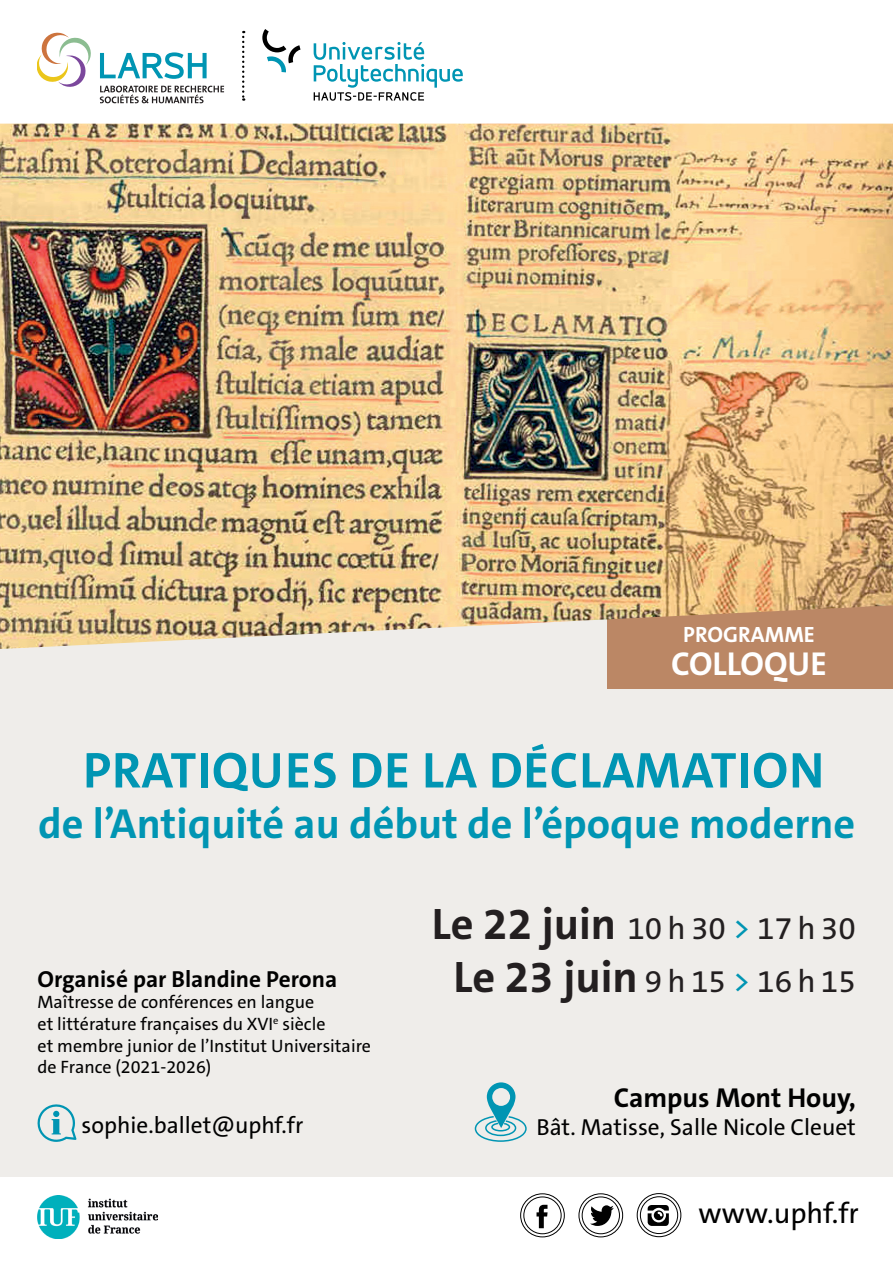
<style>
.page{position:relative;width:893px;height:1263px;background:#fff}
.page>*{position:absolute;margin:0;border:0;box-sizing:border-box;transform-origin:0 0}
.t1{font:700 50.7px "The Sans C5";letter-spacing:.02em;color:#0095b3}
.t2{font:700 42.3px "The Sans C5";color:#0095b3}
.t3{font:700 33.3px "The Sans B7";color:#fff}
.t4{font:31.65px "The Sans C5";color:#231f20}
.t5{font:29.1px "The Sans C5";color:#010101}
.t6{font:700 27.45px "The Sans C5";color:#010101}
.t7{font:23.25px "The Sans C5";color:#010101}
.t8{font:700 23.25px "The Sans C5";color:#010101}
.t9{font:700 22.2px "The Sans B7";color:#fff}
.t10{font:18px/21.6px "The Sans C5";color:#010101}
.s1{font-weight:700;font-size:44.4px}
.s2{color:#0095b3}
</style>
<div class="page">
<div style="left:0;top:172px;width:893px;height:1008px;background:#efedea"></div>
<div style="left:0;top:1177px;width:893px;height:86px;background:#fff"></div>
<div style="left:607px;top:603px;width:286px;height:86px;background:#bb8765"></div>
<img style="left:0;top:124px;width:893px;height:525px">
<div style="left:579px;top:1193px;width:44px;height:44px;border:1px solid #010101;border-radius:50%"></div>
<div style="left:582px;top:1197px;width:38px;height:37px;border:1px solid #010101;border-radius:50%"></div>
<svg style="left:536px;top:1205px;width:12px;height:23px"></svg>
<div style="left:520px;top:1193px;width:45px;height:44px;border:1px solid #010101;border-radius:50%"></div>
<div style="left:524px;top:1197px;width:37px;height:37px;border:1px solid #010101;border-radius:50%"></div>
<svg style="left:648px;top:1205px;width:21px;height:21px"></svg>
<div style="left:637px;top:1193px;width:44px;height:44px;border:1px solid #010101;border-radius:50%"></div>
<div style="left:640px;top:1196px;width:38px;height:38px;border:1px solid #010101;border-radius:50%"></div>
<svg style="left:590px;top:1205px;width:24px;height:21px"></svg>
<svg style="left:474px;top:1082px;width:53px;height:60px"></svg>
<svg style="left:37px;top:1104px;width:39px;height:38px"></svg>
<svg style="left:262px;top:29px;width:201px;height:72px"></svg>
<svg style="left:242px;top:31px;width:2px;height:70px"></svg>
<svg style="left:100px;top:52px;width:107px;height:27px"></svg>
<svg style="left:100px;top:86px;width:124px;height:17px"></svg>
<svg style="left:38px;top:32px;width:53px;height:55px"></svg>
<img style="left:38px;top:1196px;width:119px;height:42px">
<p class="t9" style="left:683px;top:623px;width:133px">PROGRAMME</p>
<p class="t3" style="left:671px;top:646px;width:157px">COLLOQUE</p>
<p class="t1" style="left:83px;top:738px;width:743px">PRATIQUES DE LA DÉCLAMATION</p>
<p class="t2" style="left:38px;top:797px;width:819px">de l’Antiquité au début de l’époque moderne</p>
<p class="t8" style="left:38px;top:964px;width:301px">Organisé par Blandine Perona</p>
<p class="t10" style="left:38px;top:992px;width:335px">Maîtresse de conférences en langue<br>et littérature françaises du XVI<sup>e</sup> siècle<br>et membre junior de l’Institut Universitaire de France (2021-2026)</p>
<p class="t7" style="left:81px;top:1110px;width:223px">sophie.ballet@uphf.fr</p>
<p class="t4" style="left:432px;top:908px;width:425px"><span class="s1">Le 22 juin</span> 10 h 30 <span class="s2">&gt;</span> 17 h 30</p>
<p class="t4" style="left:454px;top:961px;width:404px"><span class="s1">Le 23 juin</span> 9 h 15 <span class="s2">&gt;</span> 16 h 15</p>
<p class="t6" style="left:614px;top:1080px;width:244px">Campus Mont Houy,</p>
<p class="t7" style="left:536px;top:1112px;width:321px">Bât. Matisse, Salle Nicole Cleuet</p>
<p class="t5" style="left:698px;top:1195px;width:162px">www.uphf.fr</p>
</div>
